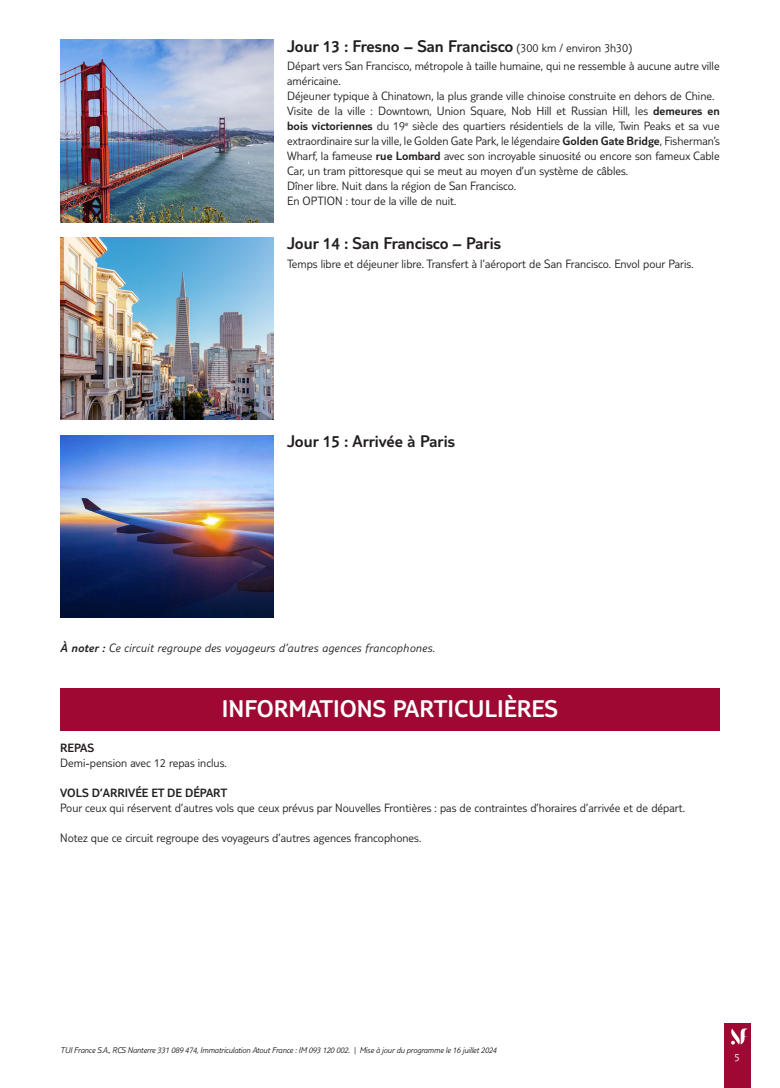
<style>
.page{position:relative;width:780px;height:1088px;background:#fff}
.page>*{position:absolute;margin:0;border:0;box-sizing:border-box;transform-origin:0 0}
.t1{font:300 25px "TUI Type";color:#fff}
.t2{font:300 17.5px "TUI Type";color:#231f20}
.t3{font:300 12.5px/15px "TUI Type";color:#231f20}
.t4{font:italic 300 12.5px "TUI Type";letter-spacing:.02em;color:#231f20}
.t5{font:300 12.5px "TUI Type";color:#231f20}
.t6{font:300 11.25px "TUI Type";color:#fff}
.t7{font:italic 300 8.75px "TUI Type";letter-spacing:-.02em;color:#231f20}
.s1{font-size:12.5px}
.s2{font-style:inherit}
</style>
<div class="page">
<div style="left:724px;top:1023px;width:26px;height:65px;background:#9e0832"></div>
<svg style="left:731px;top:1028px;width:17px;height:16px"></svg>
<img style="left:60px;top:40px;width:213px;height:182px">
<img style="left:60px;top:238px;width:213px;height:182px">
<img style="left:60px;top:435px;width:213px;height:182px">
<div style="left:60px;top:688px;width:659px;height:42px;background:#9e0832"></div>
<h2 class="t2" style="left:287px;top:36px;width:346px">Jour 13 : Fresno – San Francisco <span class="s1">(300 km / environ 3h30)</span></h2>
<p class="t3" style="left:287px;top:58px;width:434px">Départ vers San Francisco, métropole à taille humaine, qui ne ressemble à aucune autre ville américaine.<br>Déjeuner typique à Chinatown, la plus grande ville chinoise construite en dehors de Chine.<br>Visite de la ville : Downtown, Union Square, Nob Hill et Russian Hill, les <span class="s2">demeures en bois victoriennes</span> du 19<sup>e</sup> siècle des quartiers résidentiels de la ville, Twin Peaks et sa vue extraordinaire sur la ville, le Golden Gate Park, le légendaire <span class="s2">Golden Gate Bridge</span>, Fisherman’s Wharf, la fameuse <span class="s2">rue Lombard</span> avec son incroyable sinuosité ou encore son fameux Cable Car, un tram pittoresque qui se meut au moyen d’un système de câbles.<br>Dîner libre. Nuit dans la région de San Francisco.<br>En OPTION : tour de la ville de nuit.</p>
<h2 class="t2" style="left:287px;top:234px;width:215px">Jour 14 : San Francisco – Paris</h2>
<p class="t3" style="left:287px;top:256px;width:408px">Temps libre et déjeuner libre. Transfert à l’aéroport de San Francisco. Envol pour Paris.</p>
<h2 class="t2" style="left:287px;top:431px;width:169px">Jour 15 : Arrivée à Paris</h2>
<p class="t4" style="left:60px;top:641px;width:376px"><span class="s2">À noter :</span> Ce circuit regroupe des voyageurs d’autres agences francophones.</p>
<h1 class="t1" style="left:222px;top:695px;width:337px">INFORMATIONS PARTICULIÈRES</h1>
<p class="t5" style="left:60px;top:741px;width:35px">REPAS</p>
<p class="t3" style="left:60px;top:755px;width:168px">Demi-pension avec 12 repas inclus.</p>
<p class="t5" style="left:60px;top:786px;width:168px">VOLS D’ARRIVÉE ET DE DÉPART</p>
<p class="t3" style="left:60px;top:800px;width:626px">Pour ceux qui réservent d’autres vols que ceux prévus par Nouvelles Frontières : pas de contraintes d’horaires d’arrivée et de départ.</p>
<p class="t3" style="left:60px;top:830px;width:362px">Notez que ce circuit regroupe des voyageurs d’autres agences francophones.</p>
<p class="t7" style="left:60px;top:1045px;width:438px">TUI France S.A., RCS Nanterre 331 089 474, Immatriculation Atout France : IM 093 120 002. | Mise à jour du programme le 16 juillet 2024</p>
<p class="t6" style="left:734px;top:1050px;width:7px">5</p>
</div>
